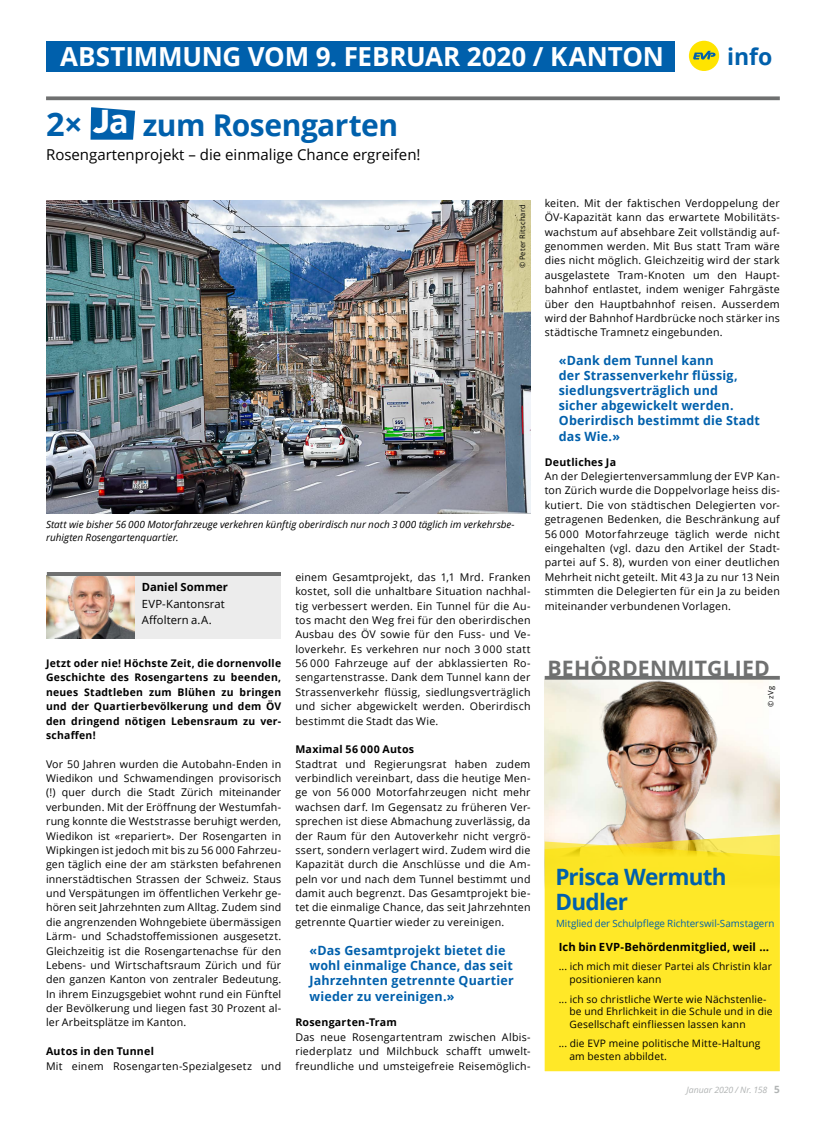
<style>
.page{position:relative;width:833px;height:1134px;background:#fff}
.page>*{position:absolute;margin:0;border:0;box-sizing:border-box;transform-origin:0 0}
.t1{font:700 30px "Open Sans";letter-spacing:-.015em;color:#0060ac}
.t2{font:700 26.25px "Open Sans";letter-spacing:-.01em;color:#fff}
.t3{font:700 23px "Open Sans";color:#0060ac}
.t4{font:700 22.5px/25px "Open Sans";letter-spacing:-.03em;color:#0060ac}
.t5{font:700 21.25px "Open Sans";letter-spacing:.005em;color:#6f7070}
.t6{font:15px "Open Sans";color:#000}
.t7{font:700 12.75px/15px "Open Sans";letter-spacing:.015em;color:#0060ac}
.t8{font:700 11.25px "Open Sans";letter-spacing:.005em;color:#000}
.t9{font:11.25px/16.2px "Open Sans";letter-spacing:.005em;color:#000}
.t10{font:10.62px/14.4px "Open Sans";letter-spacing:.025em;color:#000;text-align:justify}
.t11{font:700 10.62px "Open Sans";letter-spacing:.02em;color:#000}
.t12{font:700 10.5px/14.4px "Open Sans";letter-spacing:.025em;color:#000;text-align:justify}
.t13{font:10.25px/12.5px "Open Sans";letter-spacing:.015em;color:#000}
.t14{font:italic 10px/12.5px "Open Sans";color:#000}
.t15{font:10px "Open Sans";letter-spacing:-.005em;color:#0060ac}
.t16{font:italic 8.75px "Open Sans";letter-spacing:-.005em;color:#b1b4b4}
.t17{font:7.5px "Open Sans";letter-spacing:.025em;color:#000}
.s1{font-size:32.5px}
.s2{font-family:"DINOT";font-weight:900;font-size:32.5px;color:#fff}
.s3{font-size:32.5px;color:#fff}
.s4{font-weight:700;font-style:normal;font-size:10px}
</style>
<div class="page">
<div style="left:689px;top:41px;width:30px;height:30px;background:#ffe400;border-radius:50%"></div>
<svg style="left:693px;top:51px;width:22px;height:9px"></svg>
<div style="left:46px;top:41px;width:628px;height:30px;background:#0060ac"></div>
<div style="left:46px;top:572px;width:234px;height:66px;background:#ececec"></div>
<img style="left:46px;top:576px;width:88px;height:62px">
<hr style="left:47px;top:572px;width:233px;height:4px;background:#6f7070">
<svg style="left:46px;top:96px;width:734px;height:4px;background:#7e7f7f"></svg>
<svg style="left:90px;top:107px;width:45px;height:33px"></svg>
<hr style="left:544px;top:676px;width:236px;height:4px;background:#6f7070">
<img style="left:544px;top:679px;width:234px;height:162px">
<svg style="left:545px;top:834px;width:235px;height:7px"></svg>
<div style="left:544px;top:841px;width:236px;height:230px;background:#ffe828"></div>
<img style="left:46px;top:201px;width:484px;height:313px">
<h2 class="t2" style="left:60px;top:38px;width:605px">ABSTIMMUNG VOM 9. FEBRUAR 2020 / KANTON</h2>
<h1 class="t1" style="left:46px;top:104px;width:353px"><span class="s1">2×</span> <span class="s2">J</span><span class="s3">a</span> zum Rosengarten</h1>
<h3 class="t6" style="left:46px;top:144px;width:376px">Rosengartenprojekt – die einmalige Chance ergreifen!</h3>
<h3 class="t3" style="left:727px;top:40px;width:47px">info</h3>
<p class="t17" style="left:517px;top:268px;width:66px;rotate:-90deg">© Peter Ritschard</p>
<p class="t14" style="left:46px;top:518px;width:470px">Statt wie bisher 56 000 Motorfahrzeuge verkehren künftig oberirdisch nur noch 3 000 täglich im verkehrsbe&shy;ruhigten Rosengartenquartier.</p>
<p class="t8" style="left:142px;top:579px;width:88px">Daniel Sommer</p>
<p class="t9" style="left:142px;top:595px;width:84px">EVP-Kantonsrat<br>Affoltern a.A.</p>
<p class="t12" style="left:46px;top:656px;width:237px">Jetzt oder nie! Höchste Zeit, die dornenvolle Geschichte des Rosengartens zu beenden, neues Stadtleben zum Blühen zu bringen und der Quartierbevölkerung und dem ÖV den dringend nötigen Lebensraum zu ver&shy;schaffen!</p>
<p class="t10" style="left:46px;top:756px;width:237px">Vor 50 Jahren wurden die Autobahn-Enden in Wiedikon und Schwamendingen provisorisch (!) quer durch die Stadt Zürich miteinander verbunden. Mit der Eröffnung der Westumfah&shy;rung konnte die Weststrasse beruhigt werden, Wiedikon ist «repariert». Der Rosengarten in Wipkingen ist jedoch mit bis zu 56 000 Fahrzeu&shy;gen täglich eine der am stärksten befahrenen innerstädtischen Strassen der Schweiz. Staus und Verspätungen im öffentlichen Verkehr ge&shy;hören seit Jahrzehnten zum Alltag. Zudem sind die angrenzenden Wohngebiete übermässigen Lärm- und Schadstoffemissionen ausgesetzt.<br>Gleichzeitig ist die Rosengartenachse für den Lebens- und Wirtschaftsraum Zürich und für den ganzen Kanton von zentraler Bedeutung.<br>In ihrem Einzugsgebiet wohnt rund ein Fünftel der Bevölkerung und liegen fast 30 Prozent al&shy;ler Arbeitsplätze im Kanton.</p>
<p class="t11" style="left:46px;top:1044px;width:109px">Autos in den Tunnel</p>
<p class="t10" style="left:46px;top:1058px;width:237px">Mit einem Rosengarten-Spezialgesetz und</p>
<p class="t10" style="left:295px;top:569px;width:237px">einem Gesamtprojekt, das 1,1 Mrd. Franken kostet, soll die unhaltbare Situation nachhal&shy;tig verbessert werden. Ein Tunnel für die Au&shy;tos macht den Weg frei für den oberirdischen Ausbau des ÖV sowie für den Fuss- und Ve&shy;loverkehr. Es verkehren nur noch 3 000 statt 56 000 Fahrzeuge auf der abklassierten Ro&shy;sengartenstrasse. Dank dem Tunnel kann der Strassenverkehr flüssig, siedlungsverträglich und sicher abgewickelt werden. Oberirdisch bestimmt die Stadt das Wie.</p>
<p class="t11" style="left:295px;top:742px;width:120px">Maximal 56 000 Autos</p>
<p class="t10" style="left:295px;top:756px;width:237px">Stadtrat und Regierungsrat haben zudem verbindlich vereinbart, dass die heutige Men&shy;ge von 56 000 Motorfahrzeugen nicht mehr wachsen darf. Im Gegensatz zu früheren Ver&shy;sprechen ist diese Abmachung zuverlässig, da der Raum für den Autoverkehr nicht vergrö&shy;ssert, sondern verlagert wird. Zudem wird die Kapazität durch die Anschlüsse und die Am&shy;peln vor und nach dem Tunnel bestimmt und damit auch begrenzt. Das Gesamtprojekt bie&shy;tet die einmalige Chance, das seit Jahrzehnten getrennte Quartier wieder zu vereinigen.</p>
<p class="t7" style="left:309px;top:942px;width:206px">«Das Gesamtprojekt bietet die wohl einmalige Chance, das seit<br>Jahrzehnten getrennte Quartier</p>
<p class="t7" style="left:309px;top:988px;width:147px">wieder zu vereinigen.»</p>
<p class="t11" style="left:295px;top:1015px;width:103px">Rosengarten-Tram</p>
<p class="t10" style="left:295px;top:1029px;width:237px">Das neue Rosengartentram zwischen Albis&shy;riederplatz und Milchbuck schafft umwelt&shy;freundliche und umsteigefreie Reisemöglich-</p>
<p class="t10" style="left:544px;top:196px;width:237px">keiten. Mit der faktischen Verdoppelung der ÖV-Kapazität kann das erwartete Mobilitäts&shy;wachstum auf absehbare Zeit vollständig auf&shy;genommen werden. Mit Bus statt Tram wäre dies nicht möglich. Gleichzeitig wird der stark ausgelastete Tram-Knoten um den Haupt&shy;bahnhof entlastet, indem weniger Fahrgäste über den Hauptbahnhof reisen. Ausserdem wird der Bahnhof Hardbrücke noch stärker ins städtische Tramnetz eingebunden.</p>
<p class="t7" style="left:559px;top:353px;width:203px">«Dank dem Tunnel kann<br>der Strassenverkehr flüssig, siedlungsverträglich und sicher abgewickelt werden.<br>Oberirdisch bestimmt die Stadt</p>
<p class="t7" style="left:559px;top:429px;width:63px">das Wie.»</p>
<p class="t11" style="left:544px;top:454px;width:73px">Deutliches Ja</p>
<p class="t10" style="left:544px;top:469px;width:237px">An der Delegiertenversammlung der EVP Kan&shy;ton Zürich wurde die Doppelvorlage heiss dis&shy;kutiert. Die von städtischen Delegierten vor&shy;getragenen Bedenken, die Beschränkung auf 56 000 Motorfahrzeuge täglich werde nicht eingehalten (vgl. dazu den Artikel der Stadt&shy;partei auf S. 8), wurden von einer deutlichen Mehrheit nicht geteilt. Mit 43 Ja zu nur 13 Nein stimmten die Delegierten für ein Ja zu beiden miteinander verbundenen Vorlagen.</p>
<h3 class="t5" style="left:547px;top:653px;width:224px">BEHÖRDENMITGLIED</h3>
<p class="t17" style="left:765px;top:707px;width:22px;rotate:-90deg">© zVg</p>
<h3 class="t4" style="left:555px;top:864px;width:173px">Prisca Wermuth<br>Dudler</h3>
<p class="t15" style="left:556px;top:917px;width:220px">Mitglied der Schulpflege Richterswil-Samstagern</p>
<p class="t8" style="left:559px;top:939px;width:212px">Ich bin EVP-Behördenmitglied, weil …</p>
<p class="t13" style="left:569px;top:960px;width:204px;text-indent:-11px">... ich mich mit dieser Partei als Christin klar positionieren kann</p>
<p class="t13" style="left:569px;top:992px;width:205px;text-indent:-11px">... ich so christliche Werte wie Nächstenlie&shy;be und Ehrlichkeit in die Schule und in die<br>Gesellschaft einfliessen lassen kann</p>
<p class="t13" style="left:569px;top:1037px;width:192px;text-indent:-11px">... die EVP meine politische Mitte-Haltung am besten abbildet.</p>
<p class="t16" style="left:686px;top:1084px;width:95px">Januar 2020 / Nr. 158 <span class="s4">5</span></p>
</div>
